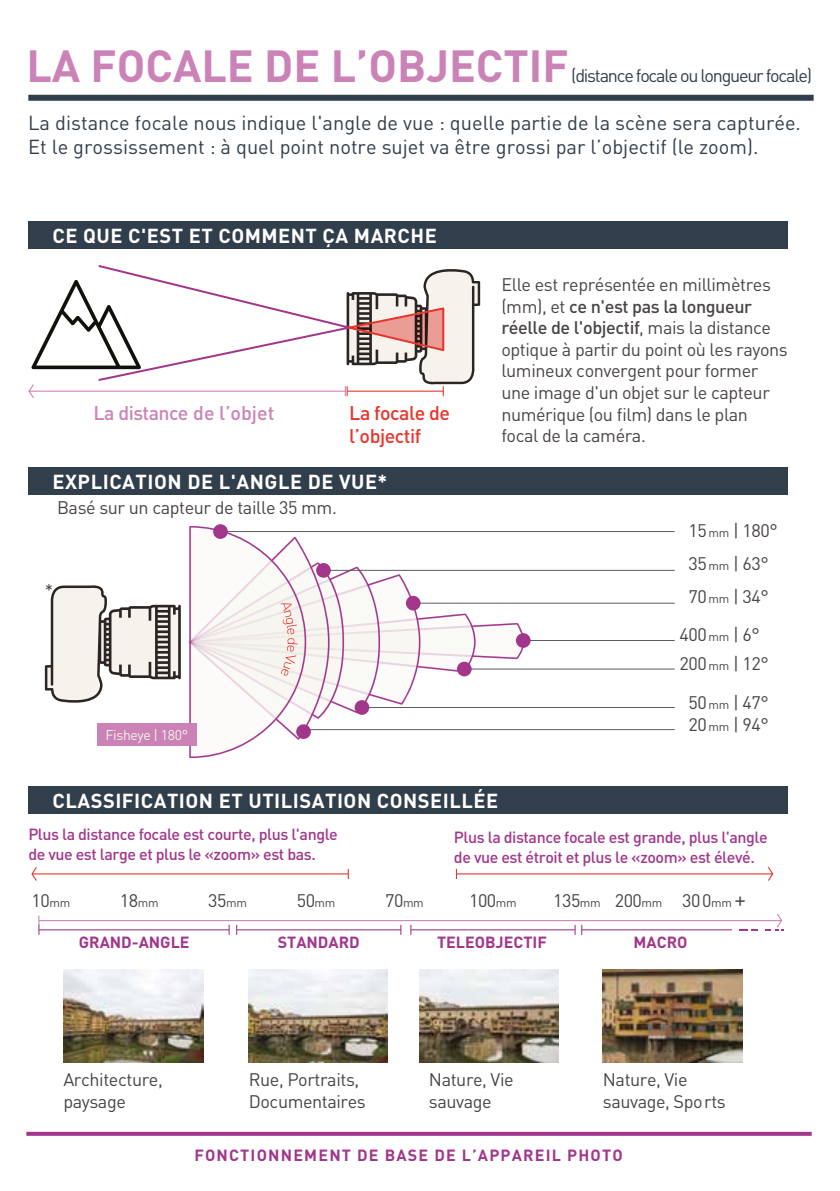
<style>
.page{position:relative;width:840px;height:1191px;background:#fff}
.page>*{position:absolute;margin:0;border:0;box-sizing:border-box;transform-origin:0 0}
.t1{font:700 44.4px "DIN Pro";color:#cb82b6}
.t2{font:20px/24px "DIN Pro";color:#313e4b}
.t3{font:700 20px "DIN Pro";letter-spacing:.025em;color:#fff}
.t4{font:500 19.6px/23.4px "DIN Pro";letter-spacing:-.025em;color:#e7342b}
.t5{font:500 19.6px "DIN Pro";letter-spacing:-.025em;color:#cb82b6}
.t6{font:18px/21.6px "DIN Pro";letter-spacing:-.025em;color:#494444}
.t7{font:18px "DIN Pro";letter-spacing:-.07em;color:#313e4b}
.t8{font:500 16px/19.2px "DIN Pro";letter-spacing:-.025em;color:#a1368b}
.t9{font:700 16px "DIN Pro";letter-spacing:.075em;color:#a1368b}
.t10{font:700 16px "DIN Pro";color:#a1368b}
.t11{font:14px "DIN Pro";letter-spacing:-.025em;color:#f5f3eb}
.s1{font-weight:500}
.s2{font-size:12px}
.s3{font-size:22px}
</style>
<div class="page">
<div style="left:28px;top:222px;width:759px;height:27px;background:#313e4b"></div>
<div style="left:28px;top:467px;width:759px;height:28px;background:#313e4b"></div>
<div style="left:28px;top:786px;width:759px;height:28px;background:#313e4b"></div>
<svg style="left:31px;top:867px;width:317px;height:13px"></svg>
<svg style="left:455px;top:867px;width:318px;height:14px"></svg>
<svg style="left:28px;top:265px;width:452px;height:133px"></svg>
<svg style="left:38px;top:913px;width:745px;height:22px"></svg>
<svg style="left:45px;top:585px;width:136px;height:118px"></svg>
<hr style="left:220px;top:531px;width:454px;height:1px;background:#5e5c5c">
<hr style="left:303px;top:729px;width:371px;height:1px;background:#5e5c5c">
<hr style="left:323px;top:570px;width:351px;height:1px;background:#5e5c5c">
<hr style="left:362px;top:707px;width:312px;height:1px;background:#5e5c5c">
<hr style="left:413px;top:602px;width:261px;height:1px;background:#5e5c5c">
<hr style="left:466px;top:668px;width:208px;height:1px;background:#5e5c5c">
<hr style="left:523px;top:640px;width:151px;height:1px;background:#5e5c5c">
<svg style="left:213px;top:524px;width:15px;height:15px"></svg>
<div style="left:515px;top:633px;width:15px;height:15px;background:#a1368b;border-radius:50%"></div>
<div style="left:97px;top:723px;width:100px;height:22px;background:#cb82b6"></div>
<img style="left:419px;top:969px;width:139px;height:93px">
<img style="left:248px;top:969px;width:139px;height:93px">
<img style="left:602px;top:969px;width:140px;height:93px">
<img style="left:63px;top:969px;width:140px;height:93px">
<div style="left:28px;top:95px;width:785px;height:6px;background:#313e4b"></div>
<svg style="left:189px;top:526px;width:334px;height:232px"></svg>
<svg style="left:26px;top:1131px;width:785px;height:4px;background:#b45ea2"></svg>
<h1 class="t1" style="left:26px;top:29px;width:543px">LA FOCALE DE L’OBJECTIF</h1>
<p class="t7" style="left:571px;top:64px;width:242px">(distance focale ou longueur focale)</p>
<p class="t2" style="left:28px;top:110px;width:774px">La distance focale nous indique l'angle de vue : quelle partie de la scène sera capturée.<br>Et le grossissement : à quel point notre sujet va être grossi par l’objectif (le zoom).</p>
<p class="t3" style="left:52px;top:219px;width:385px">CE QUE C'EST ET COMMENT ÇA MARCHE</p>
<p class="t5" style="left:93px;top:397px;width:182px">La distance de l’objet</p>
<p class="t4" style="left:349px;top:399px;width:102px">La focale de l’objectif</p>
<p class="t3" style="left:52px;top:465px;width:336px">EXPLICATION DE L'ANGLE DE VUE*</p>
<p class="t6" style="left:57px;top:496px;width:281px">Basé sur un capteur de taille 35 mm.</p>
<p class="t6" style="left:45px;top:578px;width:10px">*</p>
<p class="t11" style="left:105px;top:725px;width:84px">Fisheye | 180°</p>
<p class="t6" style="left:501px;top:273px;width:288px">Elle est représentée en millimètres (mm), et <span class="s1">ce n'est pas la longueur réelle de l'objectif</span>, mais la distance optique à partir du point où les rayons lumineux convergent pour former une image d'un objet sur le capteur numérique (ou film) dans le plan focal de la caméra.</p>
<p class="t6" style="left:688px;top:513px;width:91px;line-height:33.2px">15<span class="s2">mm</span> | 180°<br>35<span class="s2">mm</span> | 63°<br>70<span class="s2">mm</span> | 34°</p>
<p class="t6" style="left:679px;top:619px;width:91px;line-height:28.8px">400<span class="s2">mm</span> | 6°<br>200<span class="s2">mm</span> | 12°</p>
<p class="t6" style="left:688px;top:691px;width:82px">50<span class="s2">mm</span> | 47°<br>20<span class="s2">mm</span> | 94°</p>
<p class="t3" style="left:52px;top:784px;width:447px">CLASSIFICATION ET UTILISATION CONSEILLÉE</p>
<p class="t8" style="left:28px;top:823px;width:311px">Plus la distance focale est courte, plus l'angle de vue est large et plus le «zoom» est bas.</p>
<p class="t8" style="left:453px;top:826px;width:315px">Plus la distance focale est grande, plus l'angle de vue est étroit et plus le «zoom» est élevé.</p>
<p class="t6" style="left:31px;top:889px;width:40px">10<span class="s2">mm</span></p>
<p class="t6" style="left:120px;top:889px;width:40px">18<span class="s2">mm</span></p>
<p class="t6" style="left:208px;top:889px;width:40px">35<span class="s2">mm</span></p>
<p class="t6" style="left:296px;top:889px;width:40px">50<span class="s2">mm</span></p>
<p class="t6" style="left:385px;top:889px;width:40px">70<span class="s2">mm</span></p>
<p class="t6" style="left:469px;top:889px;width:49px">100<span class="s2">mm</span></p>
<p class="t6" style="left:552px;top:889px;width:194px">135<span class="s2">mm</span> 200<span class="s2">mm</span> 300<span class="s2">mm</span> <span class="s3">+</span></p>
<p class="t10" style="left:79px;top:928px;width:112px">GRAND-ANGLE</p>
<p class="t10" style="left:277px;top:928px;width:83px">STANDARD</p>
<p class="t10" style="left:437px;top:928px;width:111px">TELEOBJECTIF</p>
<p class="t10" style="left:633px;top:928px;width:55px">MACRO</p>
<p class="t6" style="left:63px;top:1068px;width:101px">Architecture, paysage</p>
<p class="t6" style="left:249px;top:1068px;width:118px">Rue, Portraits,<br>Documentaires</p>
<p class="t6" style="left:429px;top:1068px;width:86px">Nature, Vie sauvage</p>
<p class="t6" style="left:602px;top:1068px;width:124px">Nature, Vie sauvage, Sports</p>
<p class="t9" style="left:194px;top:1141px;width:429px">FONCTIONNEMENT DE BASE DE L’APPAREIL PHOTO</p>
</div>
